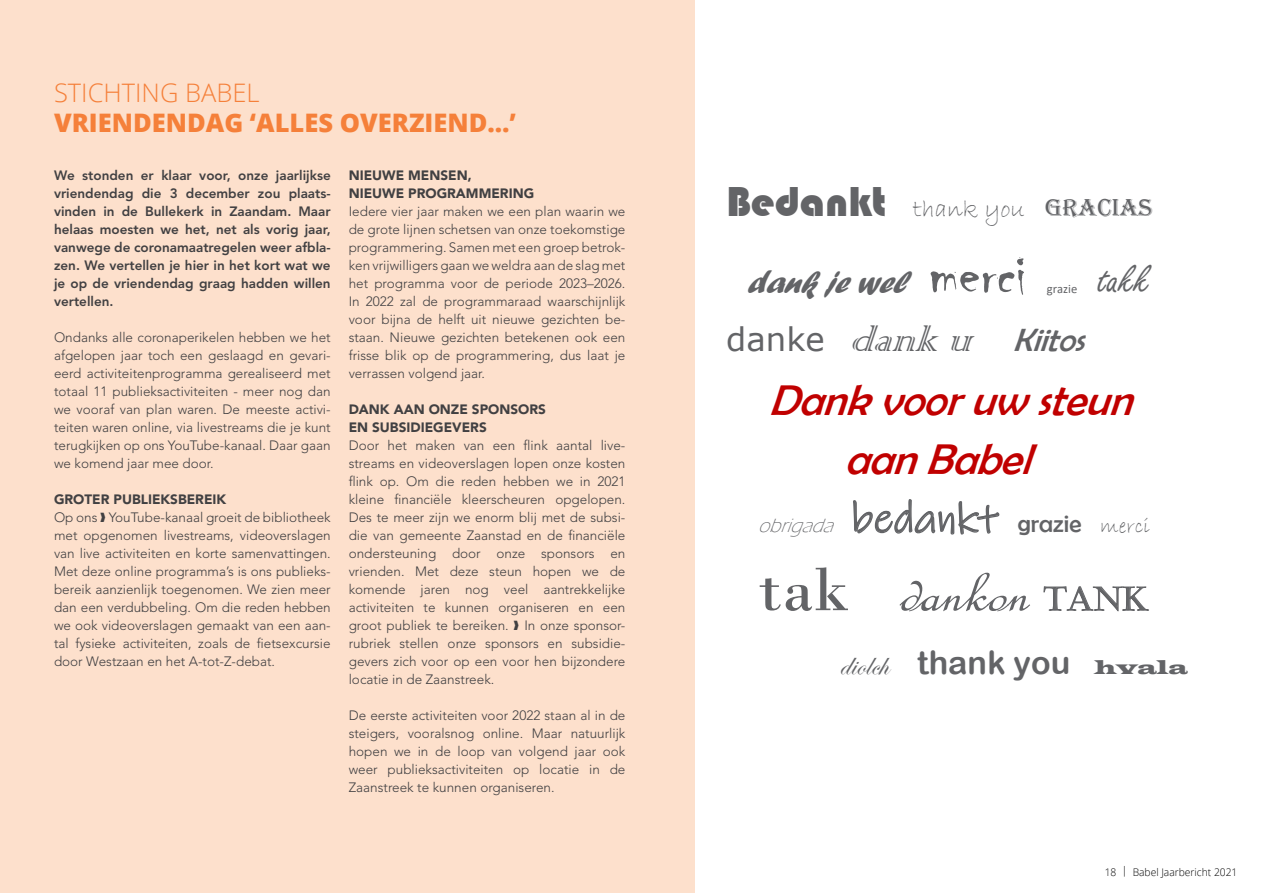
<style>
.page{position:relative;width:1263px;height:893px;background:#fff}
.page>*{position:absolute;margin:0;border:0;box-sizing:border-box;transform-origin:0 0}
.t1{font:italic 64.65px "French Script";color:#636467}
.t2{font:64.65px "Chiller";color:#636467}
.t3{font:64.65px "Bodoni";color:#636467}
.t4{font:italic 43.05px/58.3px "Berlin Sans FB";color:#c00000;text-align:center}
.t5{font:43.05px "Bauhaus 93";color:#636467}
.t6{font:43.05px "Freestyle Script";color:#636467}
.t7{font:32.4px "Arial Rounded MT Bold";color:#636467}
.t8{font:italic 32.4px "Berlin Sans FB";color:#636467}
.t9{font:italic 32.4px "Forte";color:#636467}
.t10{font:32.4px "Verdana";color:#636467}
.t11{font:800 25.5px "Open Sans";color:#f5803a}
.t12{font:300 25.5px "Open Sans";color:#f5803a}
.t13{font:25.05px "Bradley Hand ITC";color:#636467}
.t14{font:25.05px "Algerian";color:#636467}
.t15{font:italic 300 19.65px "Eras ITC";color:#636467}
.t16{font:300 13.5px/18px "Avenir";color:#414042;text-align:justify}
.t17{font:800 13.5px/18px "Avenir";color:#414042;text-align:justify}
.t18{font:900 13.5px/18px "Avenir";color:#414042}
.t19{font:12.6px "Calibri";color:#636467}
.t20{font:300 10.5px "Open Sans";color:#000}
.s1{font-weight:900}
.s2{font-family:"Colonna";font-size:43.05px}
.s3{font-family:"Ink Free";font-weight:400;font-style:normal;font-size:43.05px}
.s4{font-family:"Berlin Sans FB";font-weight:400;font-style:normal;font-size:25.05px}
.s5{font-family:"Bradley Hand ITC";font-weight:400;font-style:normal;font-size:21.6px}
.s6{font-family:"Castellar";font-style:normal;font-size:32.4px}
.s7{font-family:"Edwardian Script ITC"}
.s8{font-family:"Latin Wide";font-size:19.65px}
</style>
<div class="page">
<div style="left:0;top:0;width:694px;height:893px;background:#fde0cc"></div>
<h3 class="t12" style="left:54px;top:75px;width:207px">STICHTING BABEL</h3>
<h3 class="t11" style="left:54px;top:104px;width:463px">VRIENDENDAG ‘ALLES OVERZIEND…’</h3>
<p class="t17" style="left:54px;top:166px;width:278px">We stonden er klaar voor, onze jaarlijkse vriendendag die 3 december zou plaats&shy;vinden in de Bullekerk in Zaandam. Maar helaas moesten we het, net als vorig jaar, vanwege de coronamaatregelen weer afbla&shy;zen. We vertellen je hier in het kort wat we je op de vriendendag graag hadden willen vertellen.</p>
<p class="t16" style="left:54px;top:328px;width:278px">Ondanks alle coronaperikelen hebben we het afgelopen jaar toch een geslaagd en gevari&shy;eerd activiteitenprogramma gerealiseerd met totaal 11 publieksactiviteiten - meer nog dan we vooraf van plan waren. De meeste activi&shy;teiten waren online, via livestreams die je kunt terugkijken op ons YouTube-kanaal. Daar gaan we komend jaar mee door.</p>
<p class="t16" style="left:54px;top:490px;width:278px;text-align:left"><span class="s1">GROTER PUBLIEKSBEREIK<br></span>Op ons ❱ YouTube-kanaal groeit de bibliotheek met opgenomen livestreams, videoverslagen van live activiteiten en korte samenvattingen.<br>Met deze online programma’s is ons publieks&shy;bereik aanzienlijk toegenomen. We zien meer dan een verdubbeling. Om die reden hebben we ook videoverslagen gemaakt van een aan&shy;tal fysieke activiteiten, zoals de fietsexcursie door Westzaan en het A-tot-Z-debat.</p>
<p class="t18" style="left:349px;top:166px;width:187px">NIEUWE MENSEN,<br>NIEUWE PROGRAMMERING</p>
<p class="t16" style="left:349px;top:202px;width:278px">Iedere vier jaar maken we een plan waarin we de grote lijnen schetsen van onze toekomstige programmering. Samen met een groep betrok&shy;ken vrijwilligers gaan we weldra aan de slag met het programma voor de periode 2023–2026.<br>In 2022 zal de programmaraad waarschijnlijk voor bijna de helft uit nieuwe gezichten be&shy;staan. Nieuwe gezichten betekenen ook een frisse blik op de programmering, dus laat je verrassen volgend jaar.</p>
<p class="t18" style="left:349px;top:400px;width:199px">DANK AAN ONZE SPONSORS<br>EN SUBSIDIEGEVERS</p>
<p class="t16" style="left:349px;top:436px;width:278px">Door het maken van een flink aantal live&shy;streams en videoverslagen lopen onze kosten flink op. Om die reden hebben we in 2021 kleine financiële kleerscheuren opgelopen.<br>Des te meer zijn we enorm blij met de subsi&shy;die van gemeente Zaanstad en de financiële ondersteuning door onze sponsors en vrienden. Met deze steun hopen we de komende jaren nog veel aantrekkelijke activiteiten te kunnen organiseren en een groot publiek te bereiken. ❱ In onze sponsor&shy;rubriek stellen onze sponsors en subsidie&shy;gevers zich voor op een voor hen bijzondere locatie in de Zaanstreek.</p>
<p class="t16" style="left:349px;top:706px;width:278px">De eerste activiteiten voor 2022 staan al in de steigers, vooralsnog online. Maar natuurlijk hopen we in de loop van volgend jaar ook weer publieksactiviteiten op locatie in de Zaanstreek te kunnen organiseren.</p>
<h2 class="t5" style="left:726px;top:177px;width:161px">Bedankt</h2>
<h3 class="t13" style="left:913px;top:193px;width:113px">thank you</h3>
<h3 class="t14" style="left:1045px;top:193px;width:109px">GRACIAS</h3>
<h3 class="t9" style="left:746px;top:263px;width:173px">dankjewel</h3>
<h1 class="t2" style="left:929px;top:238px;width:100px">merci</h1>
<p class="t19" style="left:1047px;top:280px;width:32px">grazie</p>
<h2 class="t6" style="left:1097px;top:256px;width:54px">takk</h2>
<h3 class="t10" style="left:726px;top:317px;width:100px">danke</h3>
<h3 class="t8" style="left:849px;top:322px;width:247px"><span class="s2">danku</span> Kiitos</h3>
<h2 class="t4" style="left:769px;top:371px;width:379px">Dankvooruw steun aanBabel</h2>
<h3 class="t15" style="left:758px;top:515px;width:393px">obrigada <span class="s3">bedankt</span> <span class="s4">grazie</span> <span class="s5">merci</span></h3>
<h1 class="t3" style="left:758px;top:551px;width:92px">tak</h1>
<h1 class="t1" style="left:898px;top:551px;width:252px">dankon<span class="s6">T A N K</span></h1>
<h3 class="t7" style="left:840px;top:643px;width:350px"><span class="s7">diolch</span> thank you <span class="s8">hvala</span></h3>
<p class="t20" style="left:1105px;top:864px;width:134px">18 | Babel Jaarbericht 2021</p>
</div>
